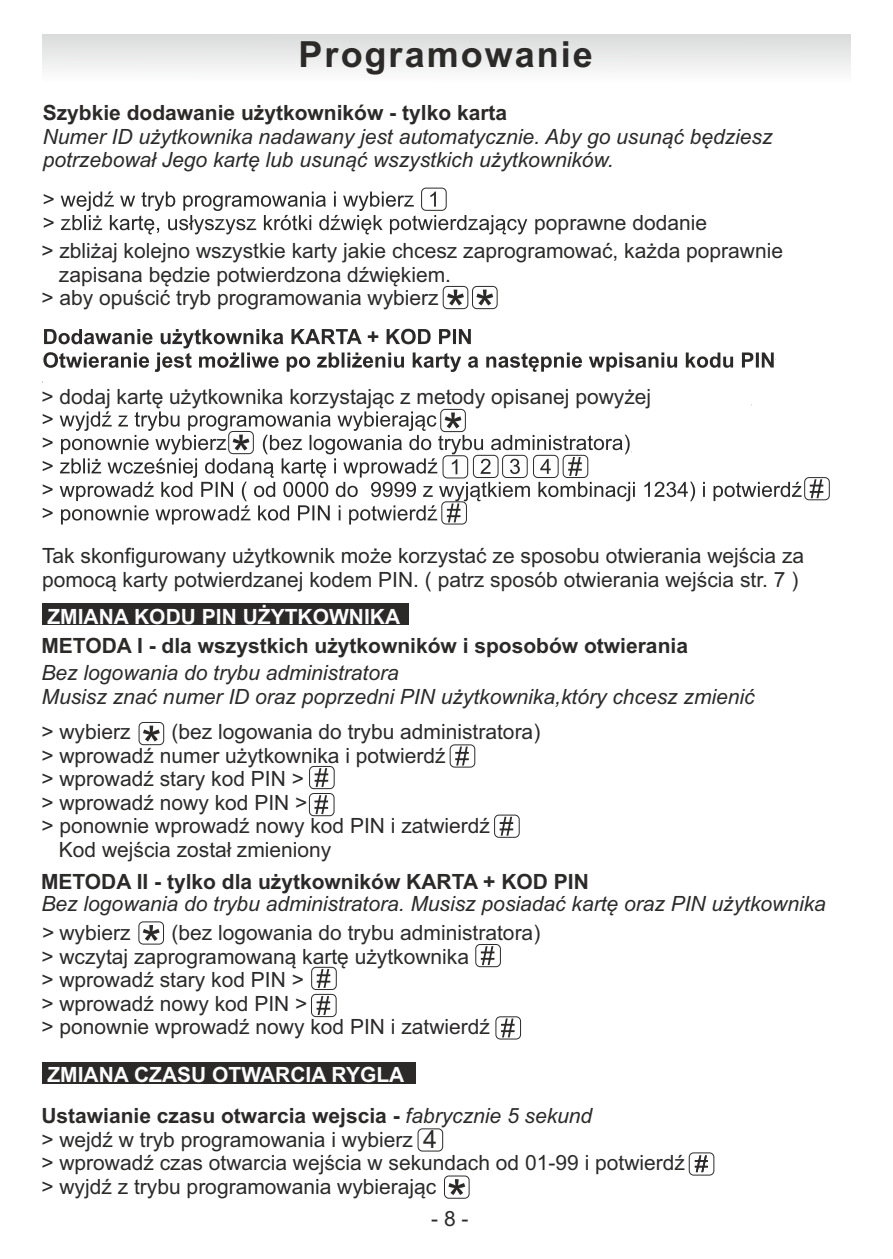
<style>
.page{position:relative;width:893px;height:1259px;background:#fff}
.page>*{position:absolute;margin:0;border:0;box-sizing:border-box;transform-origin:0 0}
.t1{font:700 36px "Arial";letter-spacing:.055em;color:#2b2a29}
.t2{font:24.9px "Arial";color:#2b2a29}
.t3{font:21px/23.4px "Arial";color:#2b2a29}
.t4{font:italic 21px/23.4px "Arial";color:#2b2a29}
.t5{font:700 21px/41.7px "Arial";color:#2b2a29}
.t6{font:700 21px "Arial";color:#fefefe}
.s1{font-style:italic}
.s2{color:#fefefe}
.s3{font-weight:400;font-style:italic}
</style>
<div class="page">
<div style="left:443px;top:286px;width:25px;height:23px;border:1px solid #2b2a29;border-radius:4px"></div>
<svg style="left:447px;top:290px;width:17px;height:15px"></svg>
<div style="left:421px;top:188px;width:25px;height:23px;border:1px solid #2b2a29;border-radius:4px"></div>
<svg style="left:44px;top:191px;width:483px;height:44px"></svg>
<div style="left:43px;top:34px;width:807px;height:48px;background:linear-gradient(to bottom,#d9dada,#fdfdfd)"></div>
<div style="left:472px;top:286px;width:25px;height:23px;border:1px solid #2b2a29;border-radius:4px"></div>
<svg style="left:476px;top:290px;width:17px;height:15px"></svg>
<svg style="left:43px;top:329px;width:731px;height:29px"></svg>
<svg style="left:43px;top:358px;width:733px;height:48px"></svg>
<div style="left:804px;top:477px;width:26px;height:23px;border:1px solid #2b2a29;border-radius:4px"></div>
<svg style="left:810px;top:479px;width:13px;height:19px"></svg>
<svg style="left:43px;top:408px;width:759px;height:116px"></svg>
<div style="left:43px;top:603px;width:366px;height:22px;background:#2b2a29"></div>
<div style="left:139px;top:722px;width:25px;height:23px;border:1px solid #2b2a29;border-radius:4px"></div>
<svg style="left:143px;top:725px;width:17px;height:16px"></svg>
<div style="left:450px;top:744px;width:25px;height:23px;border:1px solid #2b2a29;border-radius:4px"></div>
<svg style="left:455px;top:746px;width:14px;height:19px"></svg>
<div style="left:309px;top:766px;width:25px;height:23px;border:1px solid #2b2a29;border-radius:4px"></div>
<svg style="left:315px;top:768px;width:13px;height:19px"></svg>
<div style="left:309px;top:793px;width:25px;height:23px;border:1px solid #2b2a29;border-radius:4px"></div>
<svg style="left:314px;top:795px;width:14px;height:19px"></svg>
<div style="left:494px;top:815px;width:25px;height:22px;border:1px solid #2b2a29;border-radius:4px"></div>
<svg style="left:500px;top:817px;width:13px;height:18px"></svg>
<div style="left:139px;top:921px;width:25px;height:23px;border:1px solid #2b2a29;border-radius:4px"></div>
<svg style="left:143px;top:925px;width:17px;height:16px"></svg>
<div style="left:475px;top:944px;width:26px;height:23px;border:1px solid #2b2a29;border-radius:4px"></div>
<svg style="left:481px;top:946px;width:13px;height:19px"></svg>
<div style="left:311px;top:967px;width:26px;height:23px;border:1px solid #2b2a29;border-radius:4px"></div>
<svg style="left:317px;top:969px;width:13px;height:19px"></svg>
<div style="left:311px;top:994px;width:25px;height:23px;border:1px solid #2b2a29;border-radius:4px"></div>
<svg style="left:317px;top:996px;width:13px;height:19px"></svg>
<div style="left:496px;top:1016px;width:25px;height:23px;border:1px solid #2b2a29;border-radius:4px"></div>
<svg style="left:501px;top:1018px;width:14px;height:19px"></svg>
<div style="left:43px;top:1062px;width:373px;height:22px;background:#2b2a29"></div>
<div style="left:418px;top:1128px;width:25px;height:23px;border:1px solid #2b2a29;border-radius:4px"></div>
<div style="left:444px;top:1175px;width:25px;height:23px;border:1px solid #2b2a29;border-radius:4px"></div>
<svg style="left:448px;top:1179px;width:17px;height:16px"></svg>
<div style="left:689px;top:1152px;width:25px;height:23px;border:1px solid #2b2a29;border-radius:4px"></div>
<svg style="left:695px;top:1155px;width:13px;height:17px"></svg>
<h1 class="t1" style="left:299px;top:41px;width:296px">Programowanie</h1>
<p class="t5" style="left:43px;top:94px;width:466px">Szybkie dodawanie użytkowników - tylko karta</p>
<p class="t4" style="left:43px;top:127px;width:731px">Numer ID użytkownika nadawany jest automatycznie. Aby go usunąć będziesz potrzebował Jego kartę lub usunąć wszystkich użytkowników.</p>
<p class="t3" style="left:534px;top:213px;width:174px">poprawne dodanie</p>
<p class="t3" style="left:41px;top:241px;width:743px">&gt; zbliżaj kolejno wszystkie karty jakie chcesz zaprogramować, każda poprawnie</p>
<p class="t3" style="left:59px;top:264px;width:394px">zapisana będzie potwierdzona dźwiękiem.</p>
<p class="t3" style="left:41px;top:288px;width:399px">&gt; aby opuścić tryb programowania wybierz</p>
<p class="t3" style="left:41px;top:387px;width:611px">&gt; dodaj kartę użytkownika korzystając z metody opisanej powyżej</p>
<p class="t3" style="left:42px;top:546px;width:764px">Tak skonfigurowany użytkownik może korzystać ze sposobu otwierania wejścia za pomocą karty potwierdzanej kodem PIN. ( patrz sposób otwierania wejścia str. 7 )</p>
<p class="t6" style="left:47px;top:608px;width:354px">ZMIANA KODU PIN UŻYTKOWNIKA</p>
<p class="t5" style="left:41px;top:627px;width:648px">METODA I - dla wszystkich użytkowników i sposobów otwierania</p>
<p class="t4" style="left:42px;top:663px;width:715px">Bez logowania do trybu administratora<br>Musisz znać numer ID oraz poprzedni PIN użytkownika,który chcesz zmienić</p>
<p class="t3" style="left:41px;top:722px;width:91px">&gt; wybierz</p>
<p class="t3" style="left:171px;top:722px;width:370px">(bez logowania do trybu administratora)</p>
<p class="t3" style="left:41px;top:745px;width:406px">&gt; wprowadź numer użytkownika i potwierdź</p>
<p class="t3" style="left:41px;top:769px;width:264px">&gt; wprowadź stary kod PIN &gt;</p>
<p class="t3" style="left:41px;top:792px;width:268px">&gt; wprowadź nowy kod PIN &gt;</p>
<p class="t3" style="left:41px;top:816px;width:450px">&gt; ponownie wprowadź nowy kod PIN i zatwierdź</p>
<p class="t3" style="left:59px;top:839px;width:274px">Kod wejścia został zmieniony</p>
<p class="t5" style="left:41px;top:862px;width:549px">METODA II - tylko dla użytkowników KARTA + KOD PIN</p>
<p class="t3" style="left:41px;top:923px;width:91px"><span class="s1">&gt;</span> wybierz</p>
<p class="t4" style="left:42px;top:893px;width:786px">Bez logowania do trybu administratora. Musisz posiadać kartę oraz PIN użytkownika</p>
<p class="t3" style="left:41px;top:923px;width:500px;text-indent:130px">(bez logowania do trybu administratora) &gt; wczytaj zaprogramowaną kartę użytkownika<br>&gt; wprowadź stary kod PIN &gt;<br>&gt; wprowadź nowy kod PIN &gt;<br>&gt; ponownie wprowadź nowy kod PIN i zatwierdź</p>
<p class="t5" style="left:41px;top:1055px;width:552px"><span class="s2">ZMIANA CZASU OTWARCIA RYGLA<br></span>Ustawianie czasu otwarcia wejscia - <span class="s3">fabrycznie 5 sekund</span></p>
<p class="t3" style="left:41px;top:1129px;width:645px">&gt; wejdź w tryb programowania i wybierz<br>&gt; wprowadź czas otwarcia wejścia w sekundach od 01-99 i potwierdź &gt; wyjdź z trybu programowania wybierając</p>
<p class="t2" style="left:423px;top:1130px;width:15px">4</p>
<p class="t3" style="left:431px;top:1208px;width:39px">- 8 -</p>
</div>
